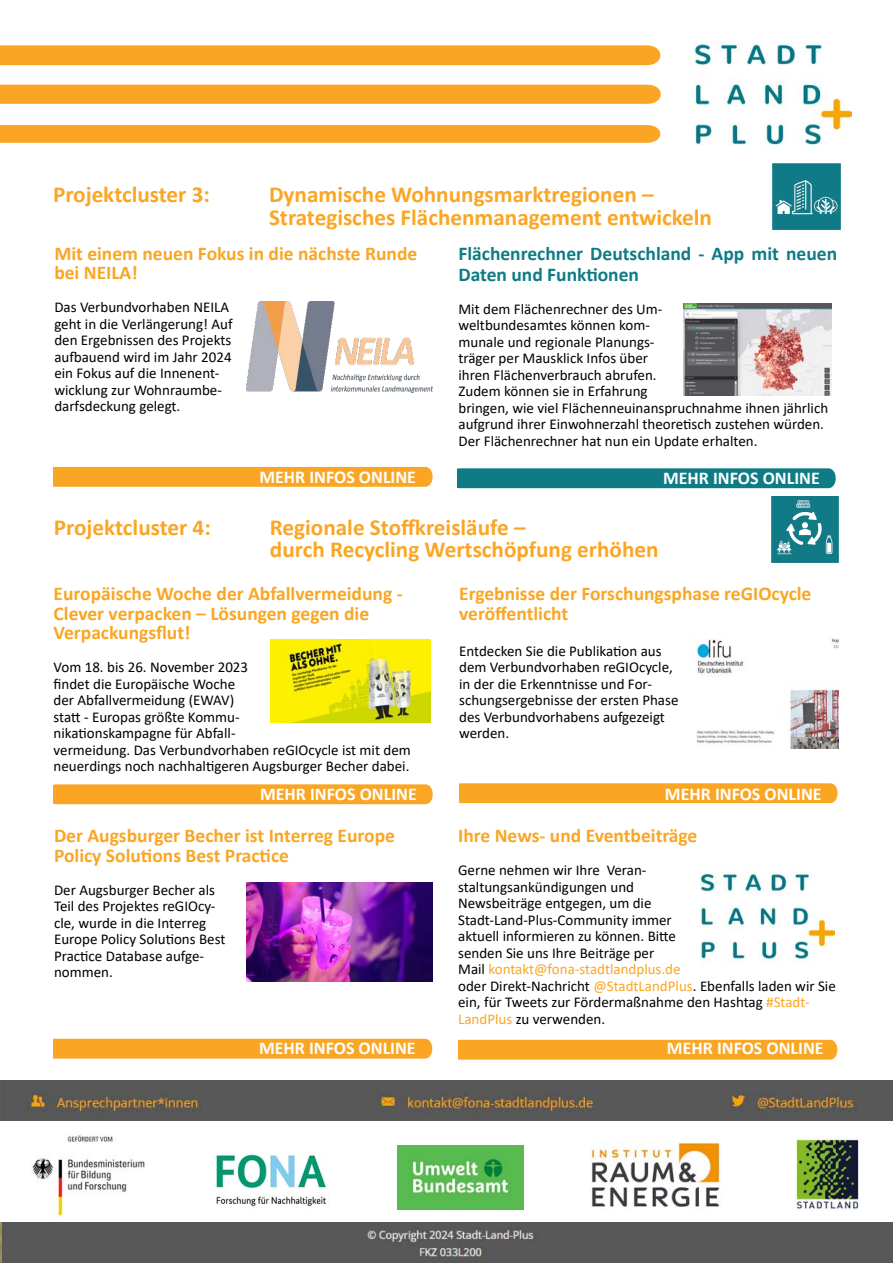
<style>
.page{position:relative;width:893px;height:1263px;background:#fff}
.page>*{position:absolute;margin:0;border:0;box-sizing:border-box;transform-origin:0 0}
.t1{font:700 22.95px/22.5px "Calibri";color:#faa624}
.t2{font:700 19.5px/19.5px "Calibri";color:#faa624}
.t3{font:700 19.5px/21px "Calibri";color:#0e7b85}
.t4{font:700 18px "Calibri";color:#fff}
.t5{font:15px/16.5px "Calibri";color:#000}
.s1{color:#faa624}
</style>
<div class="page">
<img style="left:695px;top:43px;width:156px;height:102px">
<div style="left:0;top:45px;width:661px;height:20px;background:#faa624"></div>
<div style="left:0;top:85px;width:661px;height:19px;background:#faa624"></div>
<svg style="left:0;top:125px;width:661px;height:18px;background:#faa728"></svg>
<img style="left:772px;top:164px;width:68px;height:66px">
<div style="left:53px;top:467px;width:380px;height:20px;background:#faa624"></div>
<img style="left:246px;top:301px;width:187px;height:91px">
<div style="left:0;top:1222px;width:893px;height:41px;background:#585858"></div>
<img style="left:30px;top:1135px;width:115px;height:81px">
<img style="left:216px;top:1152px;width:110px;height:55px">
<img style="left:397px;top:1145px;width:126px;height:65px">
<img style="left:590px;top:1141px;width:131px;height:66px">
<img style="left:796px;top:1137px;width:63px;height:74px">
<img style="left:0;top:1080px;width:893px;height:41px">
<img style="left:771px;top:496px;width:67px;height:66px">
<img style="left:270px;top:639px;width:161px;height:84px">
<div style="left:53px;top:784px;width:380px;height:20px;background:#faa624"></div>
<img style="left:696px;top:638px;width:142px;height:111px">
<div style="left:459px;top:783px;width:379px;height:20px;background:#faa624"></div>
<div style="left:53px;top:1039px;width:380px;height:19px;background:#faa624"></div>
<img style="left:246px;top:882px;width:187px;height:99px">
<img style="left:700px;top:872px;width:134px;height:88px">
<div style="left:458px;top:1040px;width:380px;height:20px;background:#faa624"></div>
<img style="left:683px;top:303px;width:148px;height:93px">
<div style="left:457px;top:468px;width:379px;height:20px;background:#0e7b85"></div>
<h1 class="t1" style="left:53px;top:183px;width:158px">Projektcluster 3:</h1>
<h1 class="t1" style="left:269px;top:183px;width:445px">Dynamische Wohnungsmarktregionen –<br>Strategisches Flächenmanagement entwickeln</h1>
<h2 class="t2" style="left:54px;top:243px;width:364px">Mit einem neuen Fokus in die nächste Runde bei NEILA!</h2>
<p class="t5" style="left:54px;top:299px;width:180px">Das Verbundvorhaben NEILA geht in die Verlängerung! Auf den Ergebnissen des Projekts aufbauend wird im Jahr 2024 ein Fokus auf die Innenent&shy;wicklung zur Wohnraumbe&shy;darfsdeckung gelegt.</p>
<h2 class="t3" style="left:458px;top:243px;width:380px">Flächenrechner Deutschland - App mit neuen<br>Daten und Funktionen</h2>
<p class="t5" style="left:458px;top:300px;width:371px">Mit dem Flächenrechner des Um-<br>weltbundesamtes können kom-<br>munale und regionale Planungs-<br>träger per Mausklick Infos über<br>ihren Flächenverbrauch abrufen.<br>Zudem können sie in Erfahrung<br>bringen, wie viel Flächenneuinanspruchnahme ihnen jährlich aufgrund ihrer Einwohnerzahl theoretisch zustehen würden.<br>Der Flächenrechner hat nun ein Update erhalten.</p>
<p class="t4" style="left:259px;top:464px;width:158px">MEHR INFOS ONLINE</p>
<p class="t4" style="left:663px;top:465px;width:158px">MEHR INFOS ONLINE</p>
<h1 class="t1" style="left:54px;top:516px;width:158px">Projektcluster 4:</h1>
<h1 class="t1" style="left:270px;top:516px;width:390px">Regionale Stoffkreisläufe –<br>durch Recycling Wertschöpfung erhöhen</h1>
<h2 class="t2" style="left:54px;top:584px;width:351px">Europäische Woche der Abfallvermeidung -<br>Clever verpacken – Lösungen gegen die<br>Verpackungsflut!</h2>
<p class="t5" style="left:54px;top:659px;width:359px">Vom 18. bis 26. November 2023<br>findet die Europäische Woche<br>der Abfallvermeidung (EWAV)<br>statt - Europas größte Kommu-<br>nikationskampagne für Abfall-<br>vermeidung. Das Verbundvorhaben reGIOcycle ist mit dem neuerdings noch nachhaltigeren Augsburger Becher dabei.</p>
<h2 class="t2" style="left:459px;top:584px;width:354px">Ergebnisse der Forschungsphase reGIOcycle veröffentlicht</h2>
<p class="t5" style="left:459px;top:642px;width:221px">Entdecken Sie die Publikation aus dem Verbundvorhaben reGIOcycle, in der die Erkenntnisse und For&shy;schungsergebnisse der ersten Phase des Verbundvorhabens aufgezeigt werden.</p>
<p class="t4" style="left:260px;top:781px;width:158px">MEHR INFOS ONLINE</p>
<p class="t4" style="left:665px;top:781px;width:158px">MEHR INFOS ONLINE</p>
<h2 class="t2" style="left:54px;top:826px;width:343px">Der Augsburger Becher ist Interreg Europe<br>Policy Solutions Best Practice</h2>
<p class="t5" style="left:54px;top:881px;width:173px">Der Augsburger Becher als<br>Teil des Projektes reGIOcy&shy;cle, wurde in die Interreg<br>Europe Policy Solutions Best<br>Practice Database aufge&shy;nommen.</p>
<h2 class="t2" style="left:458px;top:826px;width:241px">Ihre News- und Eventbeiträge</h2>
<p class="t5" style="left:458px;top:862px;width:379px">Gerne nehmen wir Ihre Veran-<br>staltungsankündigungen und<br>Newsbeiträge entgegen, um die<br>Stadt-Land-Plus-Community immer<br>aktuell informieren zu können. Bitte<br>senden Sie uns Ihre Beiträge per<br>Mail <span class="s1">kontakt@fona-stadtlandplus.de<br></span>oder Direkt-Nachricht <span class="s1">@StadtLandPlus</span>. Ebenfalls laden wir Sie ein, für Tweets zur Fördermaßnahme den Hashtag <span class="s1">#Stadt-LandPlus</span> zu verwenden.</p>
<p class="t4" style="left:259px;top:1036px;width:158px">MEHR INFOS ONLINE</p>
<p class="t4" style="left:667px;top:1035px;width:158px">MEHR INFOS ONLINE</p>
</div>
